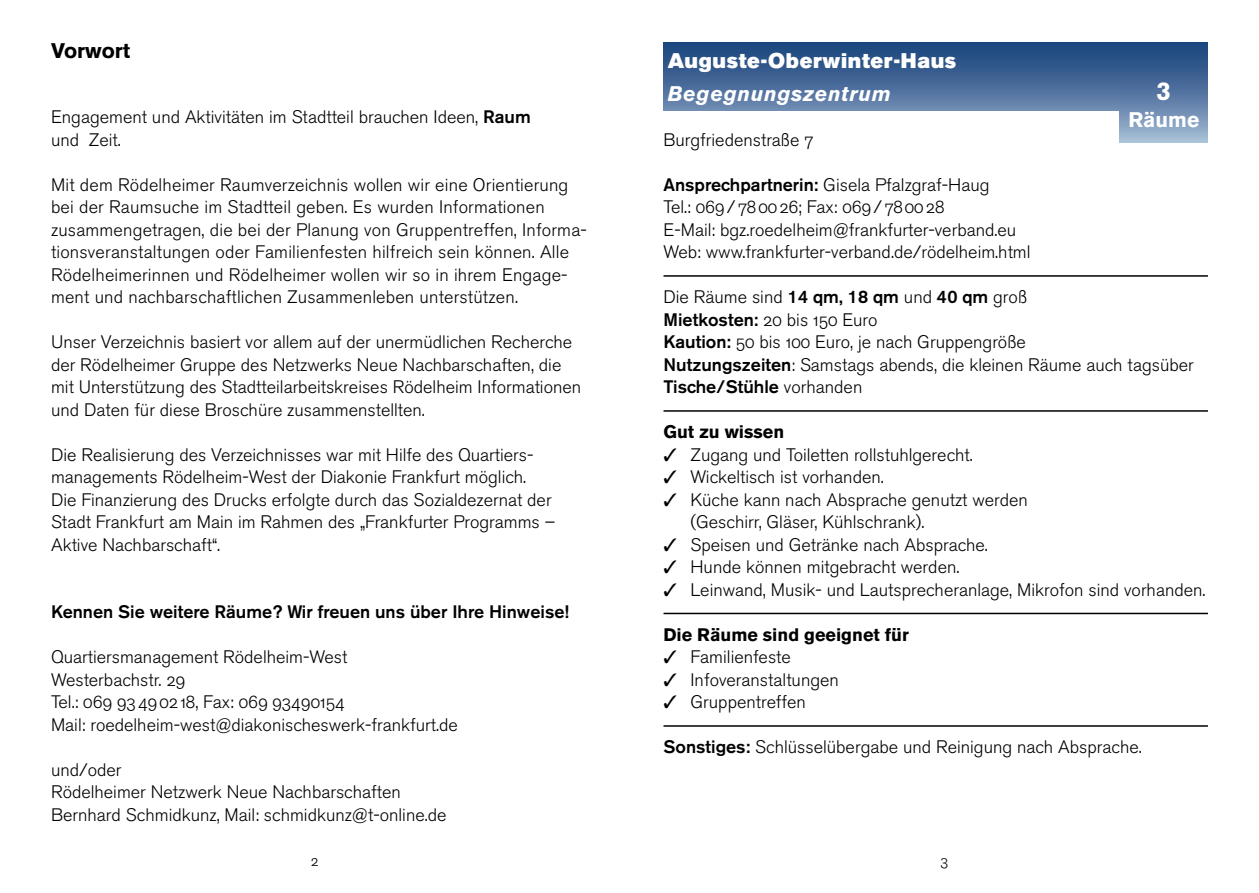
<style>
.page{position:relative;width:1259px;height:893px;background:#fff}
.page>*{position:absolute;margin:0;border:0;box-sizing:border-box;transform-origin:0 0}
.t1{font:700 25.5px "Akzidenz Grotesk BE";color:#fff}
.t2{font:21px "Akzidenz Grotesk BE Super";letter-spacing:.03em;color:#fff}
.t3{font:italic 700 21px "Akzidenz Grotesk BE";letter-spacing:.03em;color:#fff}
.t4{font:700 21px "Akzidenz Grotesk BE";color:#000}
.t5{font:700 21px "Akzidenz Grotesk BE";color:#fff}
.t6{font:18px/22.5px "Akzidenz Grotesk BE Light Os F";color:#000}
.t7{font:500 18px "Akzidenz Grotesk BE";color:#000}
.t8{font:700 18px "Akzidenz Grotesk BE";color:#000}
.t9{font:15px "Akzidenz Grotesk BE Light Os F";color:#000}
.s1{font-family:"Akzidenz Grotesk BE";font-weight:500}
.s2{font-family:"Akzidenz Grotesk BE Light Os F";font-weight:400}
</style>
<div class="page">
<hr style="left:663px;top:275px;width:545px;height:2px;background:#000">
<hr style="left:663px;top:410px;width:545px;height:2px;background:#000">
<hr style="left:663px;top:613px;width:545px;height:1px;background:#000">
<hr style="left:663px;top:725px;width:545px;height:2px;background:#000">
<div style="left:663px;top:43px;width:545px;height:68px;background:linear-gradient(to bottom,#16427a,#6b87af)"></div>
<div style="left:1119px;top:81px;width:89px;height:61px;background:linear-gradient(to bottom,#406294,#a6bfd5)"></div>
<p class="t4" style="left:51px;top:39px;width:81px">Vorwort</p>
<p class="t6" style="left:51px;top:106px;width:481px">Engagement und Aktivitäten im Stadtteil brauchen Ideen, <span class="s1">Raum </span>und Zeit.</p>
<p class="t6" style="left:51px;top:174px;width:537px">Mit dem Rödelheimer Raumverzeichnis wollen wir eine Orientierung bei der Raumsuche im Stadtteil geben. Es wurden Informationen zusammengetragen, die bei der Planung von Gruppentreffen, Informa&shy;tionsveranstaltungen oder Familienfesten hilfreich sein können. Alle Rödelheimerinnen und Rödelheimer wollen wir so in ihrem Engage&shy;ment und nachbarschaftlichen Zusammenleben unterstützen.</p>
<p class="t6" style="left:51px;top:331px;width:531px">Unser Verzeichnis basiert vor allem auf der unermüdlichen Recherche der Rödelheimer Gruppe des Netzwerks Neue Nachbarschaften, die mit Unterstützung des Stadtteilarbeitskreises Rödelheim Informationen und Daten für diese Broschüre zusammenstellten.</p>
<p class="t6" style="left:51px;top:444px;width:506px">Die Realisierung des Verzeichnisses war mit Hilfe des Quartiers&shy;managements Rödelheim-West der Diakonie Frankfurt möglich.<br>Die Finanzierung des Drucks erfolgte durch das Sozialdezernat der Stadt Frankfurt am Main im Rahmen des „Frankfurter Programms – Aktive Nachbarschaft“.</p>
<p class="t7" style="left:51px;top:601px;width:519px">Kennen Sie weitere Räume? Wir freuen uns über Ihre Hinweise!</p>
<p class="t6" style="left:51px;top:646px;width:408px">Quartiersmanagement Rödelheim-West Westerbachstr. 29<br>Tel.: 069 93490218, Fax: 069 93490154<br>Mail: roedelheim-west@diakonischeswerk-frankfurt.de</p>
<p class="t6" style="left:51px;top:759px;width:397px">und/oder<br>Rödelheimer Netzwerk Neue Nachbarschaften<br>Bernhard Schmidkunz, Mail: schmidkunz@t-online.de</p>
<p class="t2" style="left:668px;top:48px;width:290px">Auguste-Oberwinter-Haus</p>
<p class="t3" style="left:668px;top:81px;width:225px">Begegnungszentrum</p>
<h1 class="t1" style="left:1156px;top:77px;width:16px">3</h1>
<p class="t5" style="left:1128px;top:108px;width:72px">Räume</p>
<p class="t6" style="left:663px;top:129px;width:152px">Burgfriedenstraße 7</p>
<p class="t6" style="left:663px;top:174px;width:368px"><span class="s1">Ansprechpartnerin:</span> Gisela Pfalzgraf-Haug<br>Tel.: 069/780026; Fax: 069/780028<br>E-Mail: bgz.roedelheim@frankfurter-verband.eu Web: www.frankfurter-verband.de/rödelheim.html</p>
<p class="t6" style="left:663px;top:286px;width:532px">Die Räume sind <span class="s1">14 qm, 18 qm</span> und <span class="s1">40 qm</span> groß<br><span class="s1">Mietkosten:</span> 20 bis 150 Euro<br><span class="s1">Kaution:</span> 50 bis 100 Euro, je nach Gruppengröße<br><span class="s1">Nutzungszeiten</span>: Samstags abends, die kleinen Räume auch tagsüber</p>
<p class="t7" style="left:663px;top:376px;width:200px">Tische/Stühle <span class="s2">vorhanden</span></p>
<p class="t8" style="left:663px;top:421px;width:122px">Gut zu wissen</p>
<p class="t6" style="left:663px;top:444px;width:311px">✓ Zugang und Toiletten rollstuhlgerecht.</p>
<p class="t6" style="left:663px;top:466px;width:222px">✓ Wickeltisch ist vorhanden.</p>
<p class="t6" style="left:690px;top:489px;width:339px;text-indent:-27px">✓ Küche kann nach Absprache genutzt werden (Geschirr, Gläser, Kühlschrank).</p>
<p class="t6" style="left:663px;top:534px;width:326px">✓ Speisen und Getränke nach Absprache.</p>
<p class="t6" style="left:663px;top:556px;width:297px">✓ Hunde können mitgebracht werden.</p>
<p class="t6" style="left:663px;top:579px;width:543px">✓ Leinwand, Musik- und Lautsprecheranlage, Mikrofon sind vorhanden.</p>
<p class="t8" style="left:663px;top:624px;width:247px">Die Räume sind geeignet für</p>
<p class="t6" style="left:663px;top:646px;width:129px">✓ Familienfeste</p>
<p class="t6" style="left:663px;top:669px;width:177px">✓ Infoveranstaltungen</p>
<p class="t6" style="left:663px;top:691px;width:144px">✓ Gruppentreffen</p>
<p class="t6" style="left:663px;top:736px;width:480px"><span class="s1">Sonstiges:</span> Schlüsselübergabe und Reinigung nach Absprache.</p>
<p class="t9" style="left:311px;top:852px;width:9px">2</p>
<p class="t9" style="left:940px;top:852px;width:9px">3</p>
</div>
